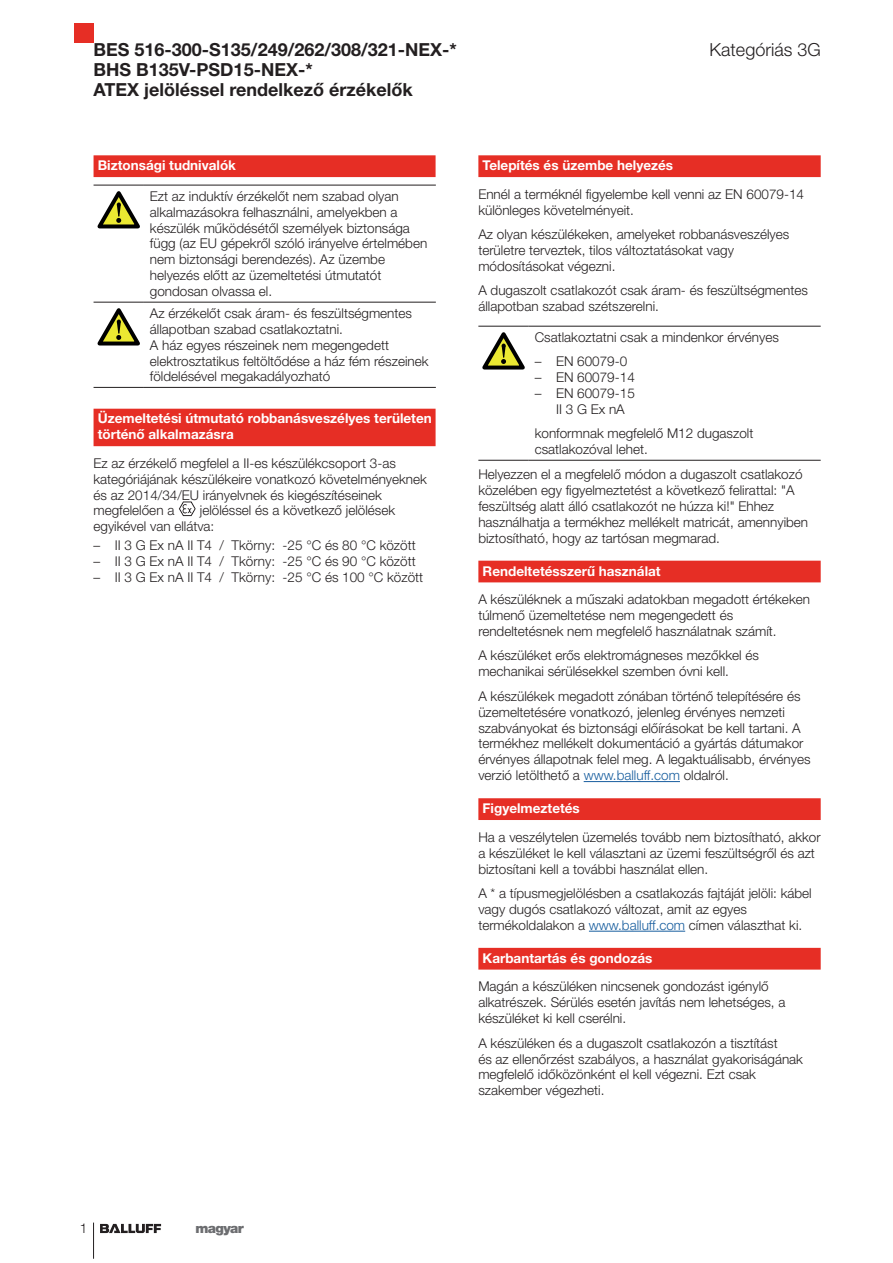
<style>
.page{position:relative;width:893px;height:1263px;background:#fff}
.page>*{position:absolute;margin:0;border:0;box-sizing:border-box;transform-origin:0 0}
.überschrift_Hv75_12{font:700 18px "Helvetica Neue LT Pro";color:#231f20}
.überschrift_Hv45_12{font:300 18px "Helvetica Neue LT Pro";color:#231f20}
.Text_Hv45_9pt{font:300 13.5px/15.9px "Helvetica Neue LT Pro";color:#231f20}
.Tabelle_Text{font:300 13.5px/15.9px "Helvetica Neue LT Pro";color:#231f20}
.Kapitel_Hv75_9pt_KA{font:700 13.5px/15.9px "Helvetica Neue LT Pro";color:#fff}
.überschrift_Hv95_24{font:900 13.5px "Helvetica Neue LT Pro";letter-spacing:-.05em;color:#6c6d70}
.www_H45_9pt{font:300 13.5px "Helvetica Neue LT Pro";color:#231f20}
.s1{color:#175d9e}
</style>
<div class="page">
<div style="left:74px;top:23px;width:20px;height:20px;background:#e62e25"></div>
<div style="left:94px;top:155px;width:342px;height:22px;background:#e62e25"></div>
<div style="left:94px;top:409px;width:342px;height:37px;background:#e62e25"></div>
<hr style="left:94px;top:185px;width:50px;height:1px;background:#231f20">
<hr style="left:144px;top:185px;width:292px;height:1px;background:#231f20">
<hr style="left:94px;top:302px;width:50px;height:1px;background:#231f20">
<hr style="left:94px;top:387px;width:50px;height:1px;background:#231f20">
<hr style="left:144px;top:302px;width:292px;height:1px;background:#231f20">
<hr style="left:144px;top:387px;width:292px;height:1px;background:#231f20">
<svg style="left:97px;top:191px;width:43px;height:37px"></svg>
<svg style="left:97px;top:308px;width:43px;height:37px"></svg>
<svg style="left:179px;top:501px;width:17px;height:15px"></svg>
<div style="left:478px;top:155px;width:343px;height:22px;background:#e62e25"></div>
<div style="left:478px;top:561px;width:343px;height:21px;background:#e62e25"></div>
<hr style="left:584px;top:781px;width:96px;height:1px;background:#175d9e">
<div style="left:478px;top:798px;width:343px;height:22px;background:#e62e25"></div>
<hr style="left:589px;top:931px;width:96px;height:1px;background:#175d9e">
<div style="left:478px;top:948px;width:343px;height:21px;background:#e62e25"></div>
<hr style="left:478px;top:326px;width:51px;height:1px;background:#231f20">
<hr style="left:478px;top:460px;width:51px;height:1px;background:#231f20">
<hr style="left:529px;top:326px;width:292px;height:1px;background:#231f20">
<hr style="left:529px;top:460px;width:292px;height:1px;background:#231f20">
<svg style="left:482px;top:332px;width:43px;height:37px"></svg>
<hr style="left:93px;top:1222px;width:1px;height:37px;background:#231f20">
<svg style="left:100px;top:1224px;width:61px;height:9px"></svg>
<p class="überschrift_Hv75_12" style="left:94px;top:38px;width:365px">BES 516-300-S135/249/262/308/321-NEX-*</p>
<p class="überschrift_Hv75_12" style="left:94px;top:58px;width:221px">BHS B135V-PSD15-NEX-*</p>
<p class="überschrift_Hv75_12" style="left:94px;top:78px;width:321px">ATEX jelöléssel rendelkező érzékelők</p>
<p class="überschrift_Hv45_12" style="left:710px;top:38px;width:113px">Kategóriás 3G</p>
<p class="Kapitel_Hv75_9pt_KA" style="left:98px;top:157px;width:140px">Biztonsági tudnivalók</p>
<p class="Tabelle_Text" style="left:150px;top:188px;width:279px">Ezt az induktív érzékelőt nem szabad olyan alkalmazásokra felhasználni, amelyekben a készülék működésétől személyek biztonsága függ (az EU gépekről szóló irányelve értelmében nem biztonsági berendezés). Az üzembe helyezés előtt az üzemeltetési útmutatót gondosan olvassa el.</p>
<p class="Tabelle_Text" style="left:150px;top:305px;width:264px">Az érzékelőt csak áram- és feszültségmentes állapotban szabad csatlakoztatni.</p>
<p class="Tabelle_Text" style="left:150px;top:337px;width:280px">A ház egyes részeinek nem megengedett elektrosztatikus feltöltődése a ház fém részeinek földelésével megakadályozható</p>
<p class="Kapitel_Hv75_9pt_KA" style="left:98px;top:410px;width:335px">Üzemeltetési útmutató robbanásveszélyes területen történő alkalmazásra</p>
<p class="Text_Hv45_9pt" style="left:94px;top:455px;width:335px">Ez az érzékelő megfelel a II-es készülékcsoport 3-as kategóriájának készülékeire vonatkozó követelményeknek és az 2014/34/EU irányelvnek és kiegészítéseinek megfelelően a</p>
<p class="Text_Hv45_9pt" style="left:94px;top:502px;width:303px;text-indent:106px">jelöléssel és a következő jelölések egyikével van ellátva:</p>
<p class="Text_Hv45_9pt" style="left:94px;top:537px;width:324px">– II 3 G Ex nA II T4 / Tkörny: -25 °C és 80 °C között</p>
<p class="Text_Hv45_9pt" style="left:94px;top:553px;width:324px">– II 3 G Ex nA II T4 / Tkörny: -25 °C és 90 °C között</p>
<p class="Text_Hv45_9pt" style="left:94px;top:569px;width:331px">– II 3 G Ex nA II T4 / Tkörny: -25 °C és 100 °C között</p>
<p class="Kapitel_Hv75_9pt_KA" style="left:483px;top:157px;width:192px">Telepítés és üzembe helyezés</p>
<p class="Text_Hv45_9pt" style="left:478px;top:186px;width:327px">Ennél a terméknél figyelembe kell venni az EN 60079-14 különleges követelményeit.</p>
<p class="Text_Hv45_9pt" style="left:478px;top:226px;width:312px">Az olyan készülékeken, amelyeket robbanásveszélyes területre terveztek, tilos változtatásokat vagy módosításokat végezni.</p>
<p class="Text_Hv45_9pt" style="left:478px;top:282px;width:331px">A dugaszolt csatlakozót csak áram- és feszültségmentes állapotban szabad szétszerelni.</p>
<p class="Text_Hv45_9pt" style="left:535px;top:329px;width:246px">Csatlakoztatni csak a mindenkor érvényes</p>
<p class="Text_Hv45_9pt" style="left:535px;top:353px;width:94px">– EN 60079-0</p>
<p class="Text_Hv45_9pt" style="left:535px;top:369px;width:102px">– EN 60079-14</p>
<p class="Text_Hv45_9pt" style="left:556px;top:385px;width:80px;text-indent:-21px">– EN 60079-15<br>II 3 G Ex nA</p>
<p class="Text_Hv45_9pt" style="left:535px;top:425px;width:220px">konformnak megfelelő M12 dugaszolt csatlakozóval lehet.</p>
<p class="Text_Hv45_9pt" style="left:478px;top:466px;width:331px">Helyezzen el a megfelelő módon a dugaszolt csatlakozó közelében egy figyelmeztetést a következő felirattal: "A feszültség alatt álló csatlakozót ne húzza ki!" Ehhez használhatja a termékhez mellékelt matricát, amennyiben biztosítható, hogy az tartósan megmarad.</p>
<p class="Kapitel_Hv75_9pt_KA" style="left:483px;top:563px;width:179px">Rendeltetésszerű használat</p>
<p class="Text_Hv45_9pt" style="left:478px;top:591px;width:333px">A készüléknek a műszaki adatokban megadott értékeken túlmenő üzemeltetése nem megengedett és rendeltetésnek nem megfelelő használatnak számít.</p>
<p class="Text_Hv45_9pt" style="left:478px;top:647px;width:282px">A készüléket erős elektromágneses mezőkkel és mechanikai sérülésekkel szemben óvni kell.</p>
<p class="Text_Hv45_9pt" style="left:478px;top:688px;width:334px">A készülékek megadott zónában történő telepítésére és üzemeltetésére vonatkozó, jelenleg érvényes nemzeti szabványokat és biztonsági előírásokat be kell tartani. A termékhez mellékelt dokumentáció a gyártás dátumakor érvényes állapotnak felel meg. A legaktuálisabb, érvényes verzió letölthető a <span class="s1">www.balluff.com</span> oldalról.</p>
<p class="Kapitel_Hv75_9pt_KA" style="left:483px;top:800px;width:99px">Figyelmeztetés</p>
<p class="Text_Hv45_9pt" style="left:478px;top:829px;width:344px">Ha a veszélytelen üzemelés tovább nem biztosítható, akkor a készüléket le kell választani az üzemi feszültségről és azt biztosítani kell a további használat ellen.</p>
<p class="Text_Hv45_9pt" style="left:478px;top:885px;width:335px">A * a típusmegjelölésben a csatlakozás fajtáját jelöli: kábel vagy dugós csatlakozó változat, amit az egyes termékoldalakon a <span class="s1">www.balluff.com</span> címen választhat ki.</p>
<p class="Kapitel_Hv75_9pt_KA" style="left:483px;top:950px;width:171px">Karbantartás és gondozás</p>
<p class="Text_Hv45_9pt" style="left:478px;top:978px;width:309px">Magán a készüléken nincsenek gondozást igénylő alkatrészek. Sérülés esetén javítás nem lehetséges, a készüléket ki kell cserélni.</p>
<p class="Text_Hv45_9pt" style="left:478px;top:1034px;width:326px">A készüléken és a dugaszolt csatlakozón a tisztítást<br>és az ellenőrzést szabályos, a használat gyakoriságának megfelelő időközönként el kell végezni. Ezt csak szakember végezheti.</p>
<p class="www_H45_9pt" style="left:80px;top:1220px;width:9px">1</p>
<p class="überschrift_Hv95_24" style="left:196px;top:1220px;width:50px">magyar</p>
</div>
